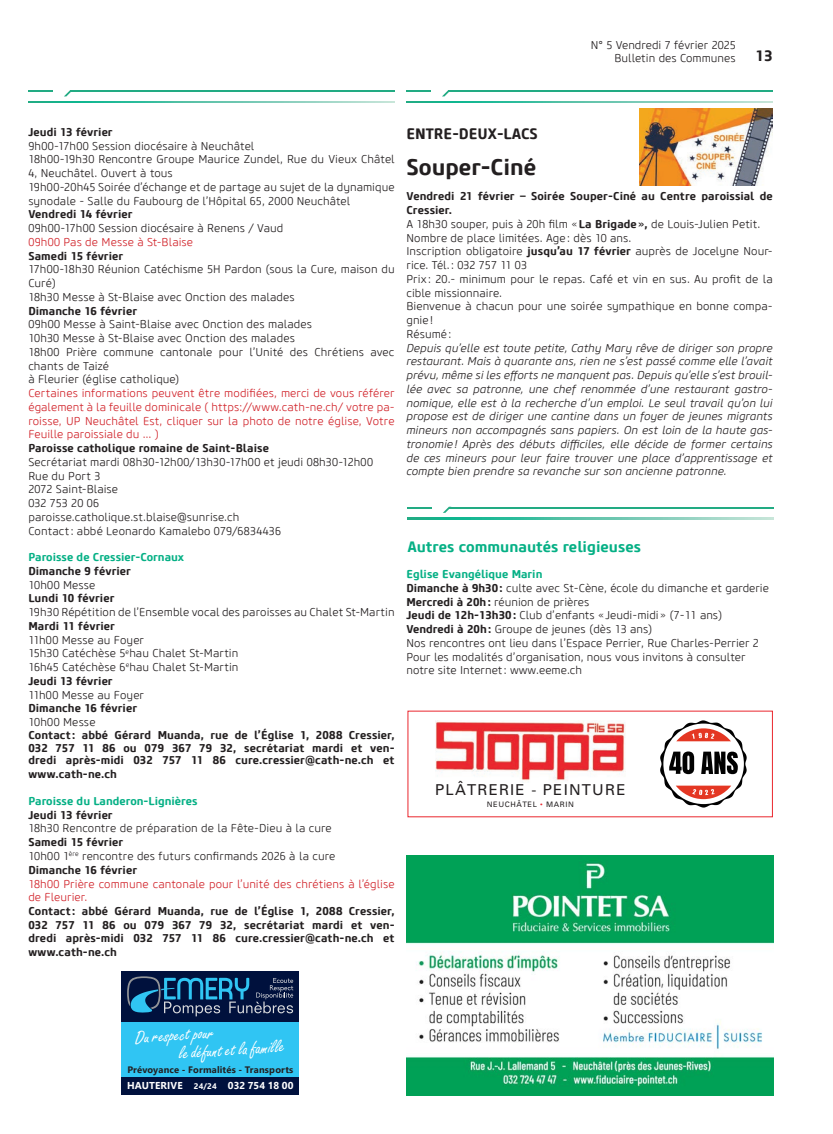
<style>
.page{position:relative;width:833px;height:1134px;background:#fff}
.page>*{position:absolute;margin:0;border:0;box-sizing:border-box;transform-origin:0 0}
.t1{font:700 22.5px "Core Sans M65";color:#231f20}
.t2{font:18.75px/18.8px "Freestyle Script Std";color:#fff}
.t3{font:700 15px "Core Sans M65";color:#05b085}
.t4{font:15px "Univers";letter-spacing:.08em;color:#231f20}
.t5{font:700 15px "Core Sans M65";color:#231f20}
.t6{font:300 11.25px/13.8px "Core Sans M35";letter-spacing:.005em;color:#231f20}
.t7{font:700 11.25px/13.8px "Core Sans M65";letter-spacing:.005em;color:#231f20;text-align:justify}
.t8{font:italic 300 11.25px/13.8px "Core Sans M35";letter-spacing:.005em;color:#231f20;text-align:justify}
.t9{font:300 11.25px/13.8px "Core Sans M35";letter-spacing:.005em;color:#d1232a;text-align:justify}
.t10{font:700 11.25px "Core Sans M65";color:#05b085}
.t11{font:700 10px "Segoe UI";letter-spacing:.01em;color:#fff}
.t12{font:700 9.38px "Segoe UI";letter-spacing:.02em;color:#231f20}
.t13{font:7.5px "Univers";letter-spacing:.08em;color:#231f20}
.s1{font-family:"Core Sans M65";font-weight:700}
.s2{color:#eb282f}
.s3{font-size:8.12px}
</style>
<div class="page">
<svg style="left:28px;top:101px;width:366px;height:2px"></svg>
<hr style="left:70px;top:90px;width:324px;height:2px;background:#22ab83">
<hr style="left:28px;top:90px;width:25px;height:2px;background:#22ab83">
<svg style="left:64px;top:90px;width:7px;height:6px"></svg>
<svg style="left:406px;top:101px;width:366px;height:2px"></svg>
<hr style="left:448px;top:90px;width:324px;height:2px;background:#22ab83">
<hr style="left:406px;top:90px;width:25px;height:2px;background:#22ab83">
<svg style="left:442px;top:90px;width:7px;height:6px"></svg>
<svg style="left:407px;top:517px;width:366px;height:2px"></svg>
<hr style="left:449px;top:507px;width:324px;height:1px;background:#22ab83">
<svg style="left:407px;top:507px;width:25px;height:1px"></svg>
<svg style="left:443px;top:507px;width:8px;height:6px"></svg>
<img style="left:639px;top:109px;width:133px;height:76px">
<div style="left:122px;top:971px;width:177px;height:51px;background:#00113d"></div>
<svg style="left:127px;top:976px;width:166px;height:40px"></svg>
<div style="left:122px;top:1022px;width:177px;height:55px;background:#30c5f3"></div>
<div style="left:122px;top:1077px;width:177px;height:18px;background:#00113d"></div>
<img style="left:406px;top:855px;width:367px;height:240px">
<img style="left:435px;top:720px;width:190px;height:61px">
<svg style="left:660px;top:720px;width:86px;height:87px"></svg>
<p class="t6" style="left:591px;top:39px;width:146px;text-align:right">N° 5 Vendredi 7 février 2025<br>Bulletin des Communes</p>
<h3 class="t5" style="left:755px;top:46px;width:19px">13</h3>
<p class="t7" style="left:28px;top:125px;width:86px">Jeudi 13 février</p>
<p class="t6" style="left:28px;top:139px;width:368px">9h00-17h00 Session diocésaire à Neuchâtel<br>18h00-19h30 Rencontre Groupe Maurice Zundel, Rue du Vieux Châtel 4, Neuchâtel. Ouvert à tous<br>19h00-20h45 Soirée d’échange et de partage au sujet de la dynamique synodale - Salle du Faubourg de l’Hôpital 65, 2000 Neuchâtel</p>
<p class="t7" style="left:28px;top:208px;width:106px">Vendredi 14 février</p>
<p class="t6" style="left:28px;top:221px;width:257px">09h00-17h00 Session diocésaire à Renens / Vaud</p>
<p class="t9" style="left:28px;top:235px;width:166px">09h00 Pas de Messe à St-Blaise</p>
<p class="t7" style="left:28px;top:249px;width:96px">Samedi 15 février</p>
<p class="t6" style="left:28px;top:263px;width:368px">17h00-18h30 Réunion Catéchisme 5H Pardon (sous la Cure, maison du<br>Curé)<br>18h30 Messe à St-Blaise avec Onction des malades</p>
<p class="t7" style="left:28px;top:304px;width:110px">Dimanche 16 février</p>
<p class="t6" style="left:28px;top:318px;width:368px">09h00 Messe à Saint-Blaise avec Onction des malades<br>10h30 Messe à St-Blaise avec Onction des malades<br>18h00 Prière commune cantonale pour l’Unité des Chrétiens avec chants de Taizé<br>à Fleurier (église catholique)</p>
<p class="t9" style="left:28px;top:386px;width:368px">Certaines informations peuvent être modifiées, merci de vous référer également à la feuille dominicale ( https://www.cath-ne.ch/ votre pa&shy;roisse, UP Neuchâtel Est, cliquer sur la photo de notre église, Votre Feuille paroissiale du … )</p>
<p class="t7" style="left:28px;top:441px;width:242px">Paroisse catholique romaine de Saint-Blaise</p>
<p class="t6" style="left:28px;top:455px;width:346px">Secrétariat mardi 08h30-12h00/13h30-17h00 et jeudi 08h30-12h00<br>Rue du Port 3<br>2072 Saint-Blaise<br>032 753 20 06<br>paroisse.catholique.st.blaise@sunrise.ch<br>Contact : abbé Leonardo Kamalebo 079/6834436</p>
<p class="t10" style="left:28px;top:550px;width:157px">Paroisse de Cressier-Cornaux</p>
<p class="t7" style="left:28px;top:564px;width:104px">Dimanche 9 février</p>
<p class="t6" style="left:28px;top:578px;width:69px">10h00 Messe</p>
<p class="t7" style="left:28px;top:591px;width:88px">Lundi 10 février</p>
<p class="t6" style="left:28px;top:605px;width:368px">19h30 Répétition de l’Ensemble vocal des paroisses au Chalet St-Martin</p>
<p class="t7" style="left:28px;top:619px;width:88px">Mardi 11 février</p>
<p class="t6" style="left:28px;top:633px;width:212px">11h00 Messe au Foyer<br>15h30 Catéchèse 5<sup>e</sup>hau Chalet St-Martin<br>16h45 Catéchèse 6<sup>e</sup>hau Chalet St-Martin</p>
<p class="t7" style="left:28px;top:674px;width:86px">Jeudi 13 février</p>
<p class="t6" style="left:28px;top:688px;width:117px">11h00 Messe au Foyer</p>
<p class="t7" style="left:28px;top:702px;width:110px">Dimanche 16 février</p>
<p class="t6" style="left:28px;top:715px;width:69px">10h00 Messe</p>
<p class="t7" style="left:28px;top:728px;width:368px;line-height:13.1px">Contact : abbé Gérard Muanda, rue de l’Église 1, 2088 Cressier, 032 757 11 86 ou 079 367 79 32, secrétariat mardi et ven&shy;dredi après-midi 032 757 11 86 cure.cressier@cath-ne.ch et www.cath-ne.ch</p>
<p class="t10" style="left:28px;top:794px;width:171px">Paroisse du Landeron-Lignières</p>
<p class="t7" style="left:28px;top:808px;width:86px">Jeudi 13 février</p>
<p class="t6" style="left:28px;top:822px;width:305px">18h30 Rencontre de préparation de la Fête-Dieu à la cure</p>
<p class="t7" style="left:28px;top:835px;width:96px">Samedi 15 février</p>
<p class="t6" style="left:28px;top:849px;width:309px">10h00 1<sup>ère</sup> rencontre des futurs confirmands 2026 à la cure</p>
<p class="t7" style="left:28px;top:863px;width:110px">Dimanche 16 février</p>
<p class="t9" style="left:28px;top:877px;width:368px">18h00 Prière commune cantonale pour l’unité des chrétiens à l’église de Fleurier.</p>
<p class="t7" style="left:28px;top:904px;width:368px">Contact : abbé Gérard Muanda, rue de l’Église 1, 2088 Cressier, 032 757 11 86 ou 079 367 79 32, secrétariat mardi et ven&shy;dredi après-midi 032 757 11 86 cure.cressier@cath-ne.ch et www.cath-ne.ch</p>
<h3 class="t5" style="left:406px;top:124px;width:133px">ENTRE-DEUX-LACS</h3>
<h1 class="t1" style="left:406px;top:153px;width:131px">Souper-Ciné</h1>
<p class="t7" style="left:406px;top:190px;width:368px">Vendredi 21 février – Soirée Souper-Ciné au Centre paroissial de<br>Cressier.</p>
<p class="t6" style="left:406px;top:217px;width:368px">A 18h30 souper, puis à 20h film «<span class="s1">La Brigade»,</span> de Louis-Julien Petit.<br>Nombre de place limitées. Age: dès 10 ans.<br>Inscription obligatoire <span class="s1">jusqu’au 17 février</span> auprès de Jocelyne Nour&shy;rice. Tél.: 032 757 11 03<br>Prix: 20.- minimum pour le repas. Café et vin en sus. Au profit de la cible missionnaire.<br>Bienvenue à chacun pour une soirée sympathique en bonne compa&shy;gnie!<br>Résumé:</p>
<p class="t8" style="left:406px;top:341px;width:368px">Depuis qu’elle est toute petite, Cathy Mary rêve de diriger son propre restaurant. Mais à quarante ans, rien ne s’est passé comme elle l’avait prévu, même si les efforts ne manquent pas. Depuis qu’elle s’est brouil&shy;lée avec sa patronne, une chef renommée d’une restaurant gastro&shy;nomique, elle est à la recherche d’un emploi. Le seul travail qu’on lui propose est de diriger une cantine dans un foyer de jeunes migrants mineurs non accompagnés sans papiers. On est loin de la haute gas&shy;tronomie! Après des débuts difficiles, elle décide de former certains de ces mineurs pour leur faire trouver une place d’apprentissage et compte bien prendre sa revanche sur son ancienne patronne.</p>
<h3 class="t3" style="left:407px;top:537px;width:235px">Autres communautés religieuses</h3>
<p class="t10" style="left:406px;top:567px;width:138px">Eglise Evangélique Marin</p>
<p class="t6" style="left:406px;top:581px;width:364px"><span class="s1">Dimanche à 9h30:</span> culte avec St-Cène, école du dimanche et garderie <span class="s1">Mercredi à 20h:</span> réunion de prières<br><span class="s1">Jeudi de 12h-13h30:</span> Club d’enfants «Jeudi-midi» (7-11 ans)<br><span class="s1">Vendredi à 20h:</span> Groupe de jeunes (dès 13 ans)<br>Nos rencontres ont lieu dans l’Espace Perrier, Rue Charles-Perrier 2<br>Pour les modalités d’organisation, nous vous invitons à consulter notre site Internet : www.eeme.ch</p>
<h3 class="t4" style="left:435px;top:780px;width:192px">PLÂTRERIE - PEINTURE</h3>
<p class="t13" style="left:487px;top:800px;width:89px">NEUCHÂTEL <span class="s2">•</span> MARIN</p>
<h2 class="t2" style="left:176px;top:1025px;width:107px;text-indent:-42px;rotate:-4deg">Du respect pour<br>le défunt et la famille</h2>
<p class="t12" style="left:127px;top:1060px;width:168px">Prévoyance - Formalités - Transports</p>
<p class="t11" style="left:127px;top:1076px;width:168px">HAUTERIVE <span class="s3">24/24</span> 032 754 18 00</p>
</div>
